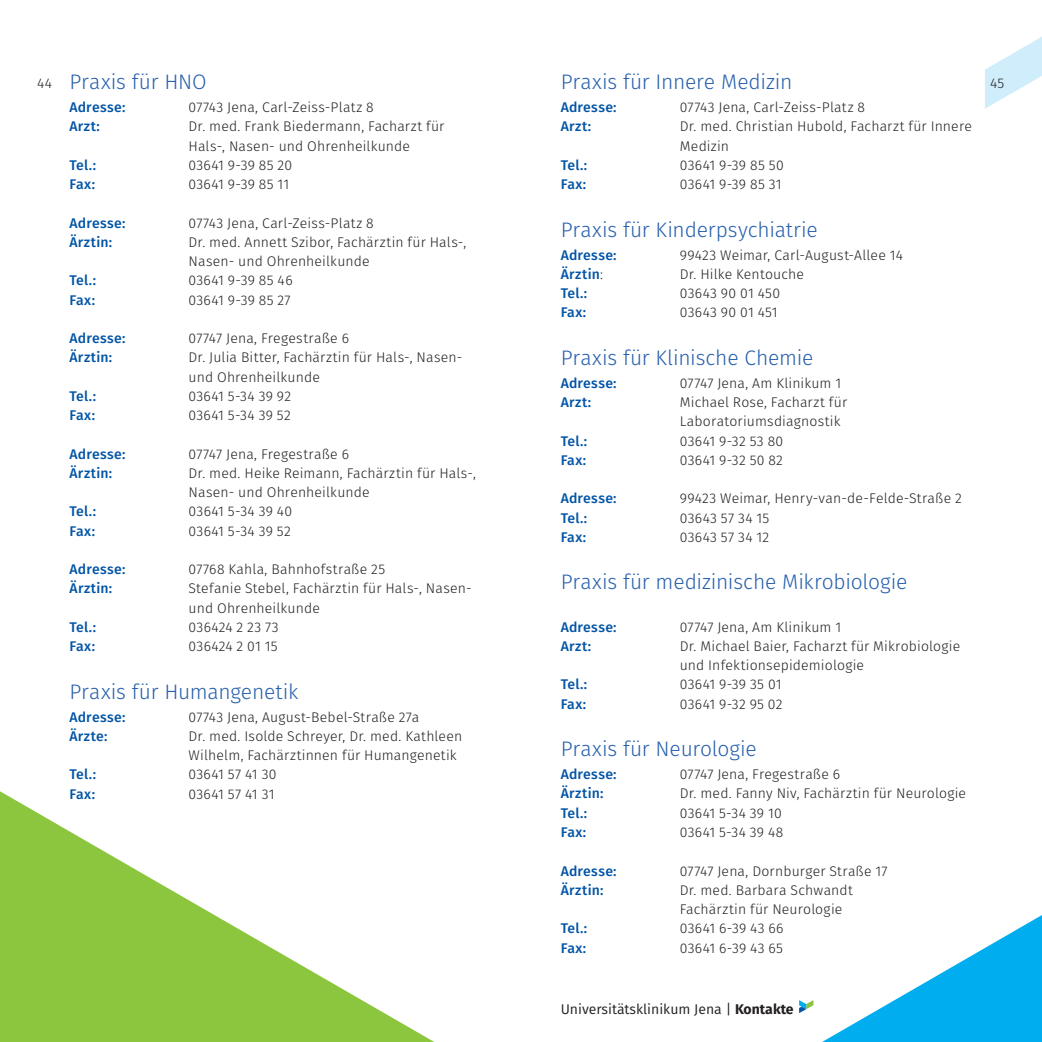
<style>
.page{position:relative;width:1042px;height:1042px;background:#fff}
.page>*{position:absolute;margin:0;border:0;box-sizing:border-box;transform-origin:0 0}
.t1{font:300 21px "Fira Sans";letter-spacing:-.01em;color:#265fac}
.t2{font:300 14px/19.2px "Fira Sans";letter-spacing:.015em;color:#231f20}
.t3{font:500 14px "Fira Sans";letter-spacing:.02em;color:#0154a6}
.t4{font:14px "Fira Sans";color:#231f20}
.s1{font-weight:300;color:#231f20}
.s2{font-weight:700}
</style>
<div class="page">
<svg style="left:822px;top:915px;width:220px;height:127px"></svg>
<svg style="left:0;top:791px;width:434px;height:251px"></svg>
<svg style="left:985px;top:37px;width:57px;height:72px"></svg>
<svg style="left:799px;top:1000px;width:14px;height:13px"></svg>
<h1 class="t1" style="left:69px;top:67px;width:139px">Praxis für HNO</h1>
<p class="t3" style="left:69px;top:96px;width:57px">Adresse:</p>
<p class="t2" style="left:189px;top:97px;width:187px">07743 Jena, Carl-Zeiss-Platz 8</p>
<p class="t3" style="left:69px;top:115px;width:32px">Arzt:</p>
<p class="t2" style="left:189px;top:117px;width:257px">Dr. med. Frank Biedermann, Facharzt für<br>Hals-, Nasen- und Ohrenheilkunde</p>
<p class="t3" style="left:69px;top:154px;width:28px">Tel.:</p>
<p class="t2" style="left:189px;top:155px;width:105px">03641 9-39 85 20</p>
<p class="t3" style="left:69px;top:173px;width:27px">Fax:</p>
<p class="t2" style="left:189px;top:174px;width:102px">03641 9-39 85 11</p>
<p class="t3" style="left:69px;top:211px;width:57px">Adresse:</p>
<p class="t2" style="left:189px;top:213px;width:187px">07743 Jena, Carl-Zeiss-Platz 8</p>
<p class="t3" style="left:69px;top:231px;width:44px">Ärztin:</p>
<p class="t2" style="left:189px;top:232px;width:279px">Dr. med. Annett Szibor, Fachärztin für Hals-,<br>Nasen- und Ohrenheilkunde</p>
<p class="t3" style="left:69px;top:269px;width:28px">Tel.:</p>
<p class="t2" style="left:189px;top:271px;width:106px">03641 9-39 85 46</p>
<p class="t3" style="left:69px;top:288px;width:27px">Fax:</p>
<p class="t2" style="left:189px;top:290px;width:104px">03641 9-39 85 27</p>
<p class="t3" style="left:69px;top:327px;width:57px">Adresse:</p>
<p class="t2" style="left:189px;top:328px;width:162px">07747 Jena, Fregestraße 6</p>
<p class="t3" style="left:69px;top:346px;width:44px">Ärztin:</p>
<p class="t2" style="left:189px;top:348px;width:275px">Dr. Julia Bitter, Fachärztin für Hals-, Nasen&shy;und Ohrenheilkunde</p>
<p class="t3" style="left:69px;top:385px;width:28px">Tel.:</p>
<p class="t2" style="left:189px;top:386px;width:104px">03641 5-34 39 92</p>
<p class="t3" style="left:69px;top:404px;width:27px">Fax:</p>
<p class="t2" style="left:189px;top:405px;width:104px">03641 5-34 39 52</p>
<p class="t3" style="left:69px;top:442px;width:57px">Adresse:</p>
<p class="t2" style="left:189px;top:444px;width:162px">07747 Jena, Fregestraße 6</p>
<p class="t3" style="left:69px;top:462px;width:44px">Ärztin:</p>
<p class="t2" style="left:189px;top:463px;width:289px">Dr. med. Heike Reimann, Fachärztin für Hals-,<br>Nasen- und Ohrenheilkunde</p>
<p class="t3" style="left:69px;top:500px;width:28px">Tel.:</p>
<p class="t2" style="left:189px;top:502px;width:105px">03641 5-34 39 40</p>
<p class="t3" style="left:69px;top:519px;width:27px">Fax:</p>
<p class="t2" style="left:189px;top:521px;width:104px">03641 5-34 39 52</p>
<p class="t3" style="left:69px;top:558px;width:57px">Adresse:</p>
<p class="t2" style="left:189px;top:559px;width:198px">07768 Kahla, Bahnhofstraße 25</p>
<p class="t3" style="left:69px;top:577px;width:44px">Ärztin:</p>
<p class="t2" style="left:189px;top:579px;width:285px">Stefanie Stebel, Fachärztin für Hals-, Nasen&shy;und Ohrenheilkunde</p>
<p class="t3" style="left:69px;top:616px;width:28px">Tel.:</p>
<p class="t2" style="left:189px;top:617px;width:92px">036424 2 23 73</p>
<p class="t3" style="left:69px;top:635px;width:27px">Fax:</p>
<p class="t2" style="left:189px;top:636px;width:90px">036424 2 01 15</p>
<h1 class="t1" style="left:69px;top:676px;width:230px">Praxis für Humangenetik</h1>
<p class="t3" style="left:69px;top:705px;width:57px">Adresse:</p>
<p class="t2" style="left:189px;top:707px;width:232px">07743 Jena, August-Bebel-Straße 27a</p>
<p class="t3" style="left:69px;top:725px;width:40px">Ärzte:</p>
<p class="t2" style="left:189px;top:726px;width:275px">Dr. med. Isolde Schreyer, Dr. med. Kathleen<br>Wilhelm, Fachärztinnen für Humangenetik</p>
<p class="t3" style="left:69px;top:763px;width:28px">Tel.:</p>
<p class="t2" style="left:189px;top:765px;width:89px">03641 57 41 30</p>
<p class="t3" style="left:69px;top:782px;width:27px">Fax:</p>
<p class="t2" style="left:189px;top:784px;width:88px">03641 57 41 31</p>
<h1 class="t1" style="left:561px;top:67px;width:233px">Praxis für Innere Medizin</h1>
<p class="t3" style="left:561px;top:96px;width:57px">Adresse:</p>
<p class="t2" style="left:680px;top:97px;width:187px">07743 Jena, Carl-Zeiss-Platz 8</p>
<p class="t3" style="left:561px;top:115px;width:32px">Arzt:</p>
<p class="t2" style="left:680px;top:117px;width:294px">Dr. med. Christian Hubold, Facharzt für Innere<br>Medizin</p>
<p class="t3" style="left:561px;top:154px;width:28px">Tel.:</p>
<p class="t2" style="left:680px;top:155px;width:105px">03641 9-39 85 50</p>
<p class="t3" style="left:561px;top:173px;width:27px">Fax:</p>
<p class="t2" style="left:680px;top:174px;width:103px">03641 9-39 85 31</p>
<h1 class="t1" style="left:561px;top:214px;width:259px">Praxis für Kinderpsychiatrie</h1>
<p class="t3" style="left:561px;top:243px;width:57px">Adresse:</p>
<p class="t2" style="left:680px;top:245px;width:225px">99423 Weimar, Carl-August-Allee 14</p>
<p class="t3" style="left:561px;top:263px;width:44px">Ärztin<span class="s1">:</span></p>
<p class="t2" style="left:680px;top:264px;width:126px">Dr. Hilke Kentouche</p>
<p class="t3" style="left:561px;top:282px;width:28px">Tel.:</p>
<p class="t2" style="left:680px;top:283px;width:102px">03643 90 01 450</p>
<p class="t3" style="left:561px;top:301px;width:27px">Fax:</p>
<p class="t2" style="left:680px;top:303px;width:99px">03643 90 01 451</p>
<h1 class="t1" style="left:561px;top:343px;width:254px">Praxis für Klinische Chemie</h1>
<p class="t3" style="left:561px;top:372px;width:57px">Adresse:</p>
<p class="t2" style="left:680px;top:373px;width:163px">07747 Jena, Am Klinikum 1</p>
<p class="t3" style="left:561px;top:391px;width:32px">Arzt:</p>
<p class="t2" style="left:680px;top:392px;width:169px">Michael Rose, Facharzt für<br>Laboratoriumsdiagnostik</p>
<p class="t3" style="left:561px;top:429px;width:28px">Tel.:</p>
<p class="t2" style="left:680px;top:431px;width:105px">03641 9-32 53 80</p>
<p class="t3" style="left:561px;top:449px;width:27px">Fax:</p>
<p class="t2" style="left:680px;top:450px;width:105px">03641 9-32 50 82</p>
<p class="t3" style="left:561px;top:487px;width:57px">Adresse:</p>
<p class="t2" style="left:680px;top:489px;width:283px">99423 Weimar, Henry-van-de-Felde-Straße 2</p>
<p class="t3" style="left:561px;top:506px;width:28px">Tel.:</p>
<p class="t2" style="left:680px;top:508px;width:91px">03643 57 34 15</p>
<p class="t3" style="left:561px;top:526px;width:27px">Fax:</p>
<p class="t2" style="left:680px;top:527px;width:91px">03643 57 34 12</p>
<h1 class="t1" style="left:561px;top:567px;width:348px">Praxis für medizinische Mikrobiologie</h1>
<p class="t3" style="left:561px;top:615px;width:57px">Adresse:</p>
<p class="t2" style="left:680px;top:617px;width:163px">07747 Jena, Am Klinikum 1</p>
<p class="t3" style="left:561px;top:635px;width:32px">Arzt:</p>
<p class="t2" style="left:680px;top:636px;width:282px">Dr. Michael Baier, Facharzt für Mikrobiologie und Infektionsepidemiologie</p>
<p class="t3" style="left:561px;top:673px;width:28px">Tel.:</p>
<p class="t2" style="left:680px;top:675px;width:103px">03641 9-39 35 01</p>
<p class="t3" style="left:561px;top:692px;width:27px">Fax:</p>
<p class="t2" style="left:680px;top:694px;width:104px">03641 9-32 95 02</p>
<h1 class="t1" style="left:561px;top:734px;width:198px">Praxis für Neurologie</h1>
<p class="t3" style="left:561px;top:763px;width:57px">Adresse:</p>
<p class="t2" style="left:680px;top:764px;width:162px">07747 Jena, Fregestraße 6</p>
<p class="t3" style="left:561px;top:782px;width:44px">Ärztin:</p>
<p class="t2" style="left:680px;top:784px;width:288px">Dr. med. Fanny Niv, Fachärztin für Neurologie</p>
<p class="t3" style="left:561px;top:801px;width:28px">Tel.:</p>
<p class="t2" style="left:680px;top:803px;width:103px">03641 5-34 39 10</p>
<p class="t3" style="left:561px;top:821px;width:27px">Fax:</p>
<p class="t2" style="left:680px;top:822px;width:105px">03641 5-34 39 48</p>
<p class="t3" style="left:561px;top:859px;width:57px">Adresse:</p>
<p class="t2" style="left:680px;top:861px;width:209px">07747 Jena, Dornburger Straße 17</p>
<p class="t3" style="left:561px;top:878px;width:44px">Ärztin:</p>
<p class="t2" style="left:680px;top:880px;width:175px">Dr. med. Barbara Schwandt<br>Fachärztin für Neurologie</p>
<p class="t3" style="left:561px;top:917px;width:28px">Tel.:</p>
<p class="t2" style="left:680px;top:918px;width:105px">03641 6-39 43 66</p>
<p class="t3" style="left:561px;top:936px;width:27px">Fax:</p>
<p class="t2" style="left:680px;top:938px;width:105px">03641 6-39 43 65</p>
<p class="t2" style="left:37px;top:73px;width:17px">44</p>
<p class="t2" style="left:990px;top:73px;width:16px">45</p>
<p class="t4" style="left:561px;top:998px;width:235px">Universitätsklinikum Jena | <span class="s2">Kontakte</span></p>
</div>
